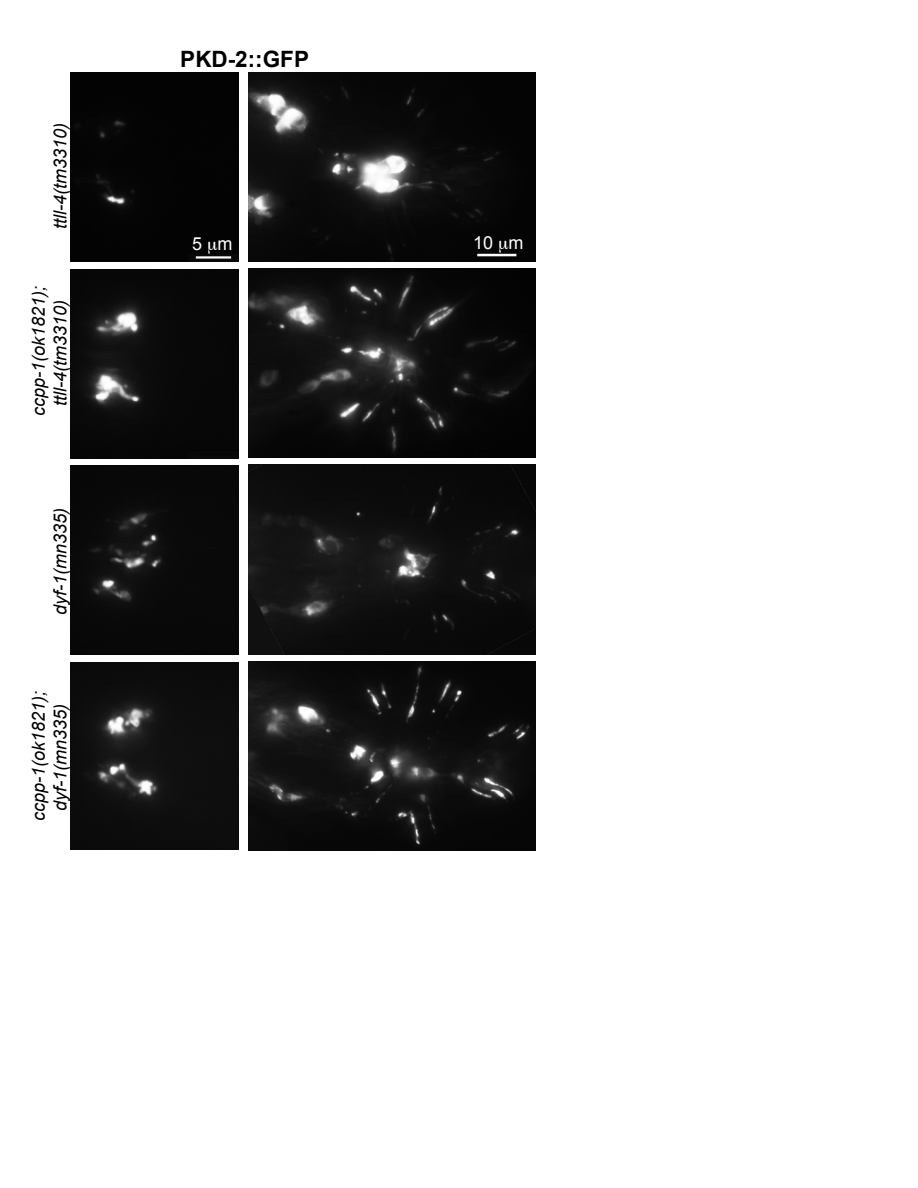
<style>
.page{position:relative;width:918px;height:1188px;background:#fff}
.page>*{position:absolute;margin:0;border:0;box-sizing:border-box;transform-origin:0 0}
.t1{font:700 22.5px "Arial";color:#000}
.t2{font:italic 18px/21.6px "Arial";color:#000;text-align:center}
.t3{font:18px "Arial";color:#fff}
</style>
<div class="page">
<img style="left:249px;top:465px;width:287px;height:189px">
<div style="left:70px;top:73px;width:169px;height:189px;background:#030303"></div>
<img style="left:249px;top:72px;width:287px;height:190px">
<img style="left:70px;top:269px;width:169px;height:189px">
<img style="left:249px;top:269px;width:287px;height:189px">
<img style="left:70px;top:466px;width:168px;height:188px">
<img style="left:249px;top:661px;width:287px;height:190px">
<img style="left:71px;top:662px;width:167px;height:188px">
<svg style="left:208px;top:241px;width:9px;height:12px"></svg>
<svg style="left:499px;top:241px;width:9px;height:12px"></svg>
<p class="t2" style="left:50px;top:229px;width:108px;rotate:-90deg">ttll-4(tm3310)</p>
<p class="t2" style="left:28px;top:416px;width:132px;rotate:-90deg">ccpp-1(ok1821); ttll-4(tm3310)</p>
<p class="t2" style="left:50px;top:615px;width:109px;rotate:-90deg">dyf-1(mn335)</p>
<p class="t2" style="left:28px;top:821px;width:132px;rotate:-90deg">ccpp-1(ok1821); dyf-1(mn335)</p>
<p class="t1" style="left:180px;top:44px;width:130px">PKD-2::GFP</p>
<p class="t3" style="left:192px;top:232px;width:42px">5 m</p>
<p class="t3" style="left:473px;top:231px;width:52px">10 m</p>
</div>
